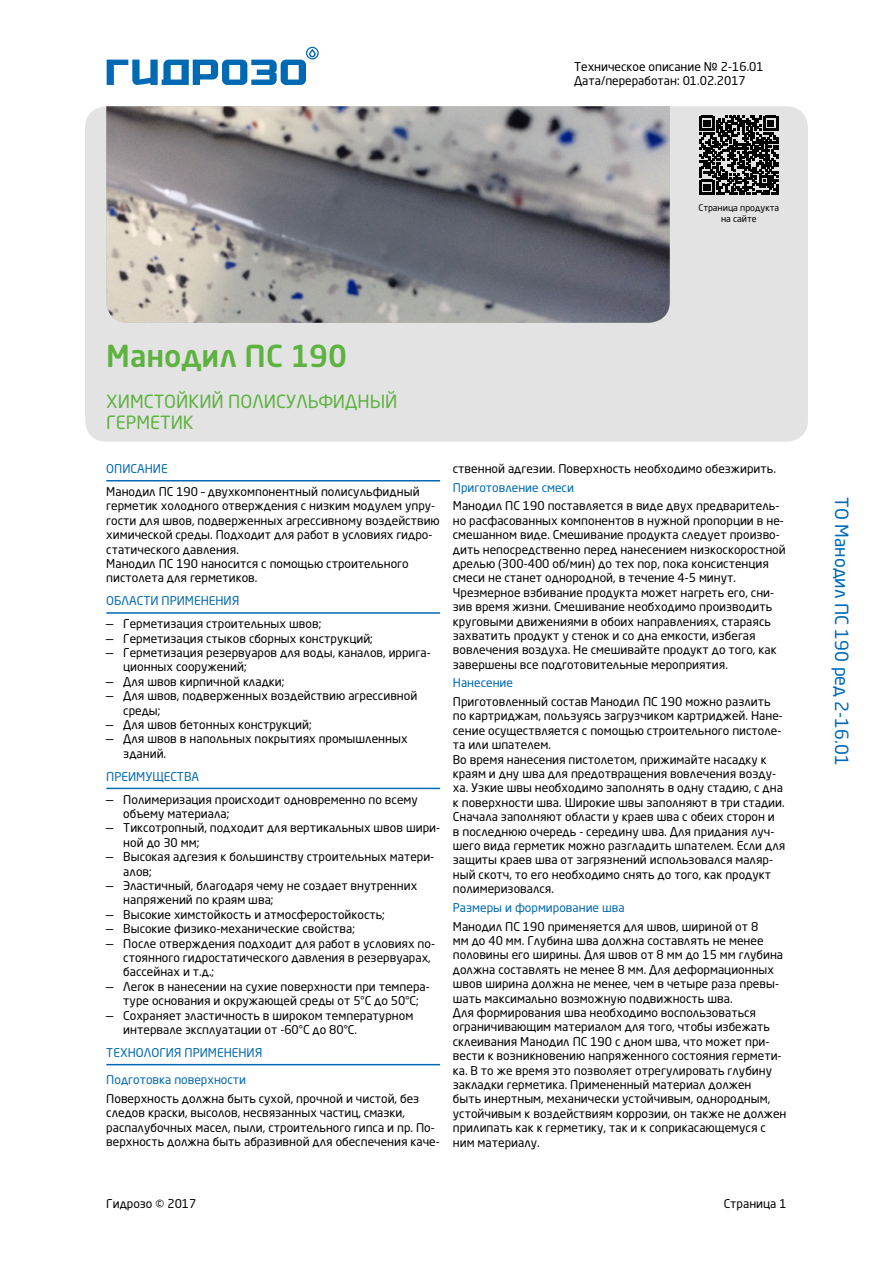
<style>
.page{position:relative;width:893px;height:1263px;background:#fff}
.page>*{position:absolute;margin:0;border:0;box-sizing:border-box;transform-origin:0 0}
.t1{font:500 30px "Neo Sans Pro";color:#5db240}
.t2{font:18px/21.6px "Neo Sans Pro";color:#5db240}
.t3{font:18px "Neo Sans Pro";color:#0069b4}
.t4{font:12px/14.4px "Neo Sans Pro";color:#000}
.t5{font:12px "Neo Sans Pro";color:#0069b4}
.t6{font:9px/10.8px "Neo Sans Pro";color:#000;text-align:center}
</style>
<div class="page">
<svg style="left:107px;top:47px;width:212px;height:38px"></svg>
<div style="left:85px;top:106px;width:723px;height:336px;background:#e3e3e3;border-radius:21px"></div>
<svg style="left:699px;top:116px;width:79px;height:78px"></svg>
<hr style="left:106px;top:480px;width:334px;height:1px;background:#0069b4">
<hr style="left:106px;top:612px;width:334px;height:2px;background:#0069b4">
<hr style="left:106px;top:788px;width:334px;height:1px;background:#0069b4">
<hr style="left:106px;top:1064px;width:334px;height:1px;background:#0069b4">
<img style="left:106px;top:106px;width:564px;height:217px">
<p class="t4" style="left:574px;top:59px;width:191px">Техническое описание № 2-16.01<br>Дата/переработан: 01.02.2017</p>
<p class="t6" style="left:698px;top:202px;width:82px">Страница продукта на сайте</p>
<h1 class="t1" style="left:106px;top:337px;width:242px">Манодил ПС 190</h1>
<h2 class="t2" style="left:106px;top:390px;width:293px">ХИМСТОЙКИЙ ПОЛИСУЛЬФИДНЫЙ<br>ГЕРМЕТИК</h2>
<p class="t5" style="left:106px;top:461px;width:63px">ОПИСАНИЕ</p>
<p class="t4" style="left:106px;top:484px;width:335px">Манодил ПС 190 – двухкомпонентный полисульфидный герметик холодного отверждения с низким модулем упру&shy;гости для швов, подверженных агрессивному воздействию химической среды. Подходит для работ в условиях гидро&shy;статического давления.<br>Манодил ПС 190 наносится с помощью строительного пистолета для герметиков.</p>
<p class="t5" style="left:106px;top:593px;width:135px">ОБЛАСТИ ПРИМЕНЕНИЯ</p>
<p class="t4" style="left:106px;top:616px;width:216px">— Герметизация строительных швов;</p>
<p class="t4" style="left:106px;top:631px;width:268px">— Герметизация стыков сборных конструкций;</p>
<p class="t4" style="left:123px;top:645px;width:309px;text-indent:-17px">— Герметизация резервуаров для воды, каналов, иррига&shy;ционных сооружений;</p>
<p class="t4" style="left:106px;top:674px;width:180px">— Для швов кирпичной кладки;</p>
<p class="t4" style="left:123px;top:688px;width:296px;text-indent:-17px">— Для швов, подверженных воздействию агрессивной среды;</p>
<p class="t4" style="left:106px;top:717px;width:207px">— Для швов бетонных конструкций;</p>
<p class="t4" style="left:123px;top:731px;width:286px;text-indent:-17px">— Для швов в напольных покрытиях промышленных зданий.</p>
<p class="t5" style="left:106px;top:769px;width:94px">ПРЕИМУЩЕСТВА</p>
<p class="t4" style="left:123px;top:792px;width:296px;text-indent:-17px">— Полимеризация происходит одновременно по всему объему материала;</p>
<p class="t4" style="left:123px;top:821px;width:318px;text-indent:-17px">— Тиксотропный, подходит для вертикальных швов шири&shy;ной до 30 мм;</p>
<p class="t4" style="left:123px;top:849px;width:312px;text-indent:-17px">— Высокая адгезия к большинству строительных матери&shy;алов;</p>
<p class="t4" style="left:123px;top:878px;width:295px;text-indent:-17px">— Эластичный, благодаря чему не создает внутренних напряжений по краям шва;</p>
<p class="t4" style="left:106px;top:907px;width:280px">— Высокие химстойкость и атмосферостойкость;</p>
<p class="t4" style="left:106px;top:921px;width:250px">— Высокие физико-механические свойства;</p>
<p class="t4" style="left:123px;top:936px;width:313px;text-indent:-17px">— После отверждения подходит для работ в условиях по&shy;стоянного гидростатического давления в резервуарах, бассейнах и т.д.;</p>
<p class="t4" style="left:106px;top:979px;width:325px;text-align:center">— Легок в нанесении на сухие поверхности при темпера&shy;туре основания и окружающей среды от 5°С до 50°С;</p>
<p class="t4" style="left:123px;top:1008px;width:291px;text-indent:-17px">— Сохраняет эластичность в широком температурном интервале эксплуатации от -60°С до 80°С.</p>
<p class="t5" style="left:106px;top:1045px;width:158px">ТЕХНОЛОГИЯ ПРИМЕНЕНИЯ</p>
<p class="t5" style="left:106px;top:1072px;width:141px">Подготовка поверхности</p>
<p class="t4" style="left:106px;top:1091px;width:335px">Поверхность должна быть сухой, прочной и чистой, без следов краски, высолов, несвязанных частиц, смазки, распалубочных масел, пыли, строительного гипса и пр. По&shy;верхность должна быть абразивной для обеспечения каче-</p>
<p class="t4" style="left:453px;top:461px;width:325px">ственной адгезии. Поверхность необходимо обезжирить.</p>
<p class="t5" style="left:453px;top:480px;width:123px">Приготовление смеси</p>
<p class="t4" style="left:453px;top:498px;width:334px">Манодил ПС 190 поставляется в виде двух предваритель&shy;но расфасованных компонентов в нужной пропорции в не&shy;смешанном виде. Смешивание продукта следует произво&shy;дить непосредственно перед нанесением низкоскоростной дрелью (300-400 об/мин) до тех пор, пока консистенция смеси не станет однородной, в течение 4-5 минут.<br>Чрезмерное взбивание продукта может нагреть его, сни&shy;зив время жизни. Смешивание необходимо производить круговыми движениями в обоих направлениях, стараясь захватить продукт у стенок и со дна емкости, избегая вовлечения воздуха. Не смешивайте продукт до того, как завершены все подготовительные мероприятия.</p>
<p class="t5" style="left:453px;top:676px;width:62px">Нанесение</p>
<p class="t4" style="left:453px;top:694px;width:334px">Приготовленный состав Манодил ПС 190 можно разлить по картриджам, пользуясь загрузчиком картриджей. Нане&shy;сение осуществляется с помощью строительного пистоле&shy;та или шпателем.<br>Во время нанесения пистолетом, прижимайте насадку к краям и дну шва для предотвращения вовлечения возду&shy;ха. Узкие швы необходимо заполнять в одну стадию, с дна к поверхности шва. Широкие швы заполняют в три стадии.<br>Сначала заполняют области у краев шва с обеих сторон и<br>в последнюю очередь - середину шва. Для придания луч&shy;шего вида герметик можно разгладить шпателем. Если для защиты краев шва от загрязнений использовался маляр&shy;ный скотч, то его необходимо снять до того, как продукт полимеризовался.</p>
<p class="t5" style="left:453px;top:900px;width:173px">Размеры и формирование шва</p>
<p class="t4" style="left:453px;top:919px;width:335px">Манодил ПС 190 применяется для швов, шириной от 8<br>мм до 40 мм. Глубина шва должна составлять не менее половины его ширины. Для швов от 8 мм до 15 мм глубина должна составлять не менее 8 мм. Для деформационных швов ширина должна не менее, чем в четыре раза превы&shy;шать максимально возможную подвижность шва.<br>Для формирования шва необходимо воспользоваться ограничивающим материалом для того, чтобы избежать склеивания Манодил ПС 190 с дном шва, что может при&shy;вести к возникновению напряженного состояния гермети&shy;ка. В то же время это позволяет отрегулировать глубину закладки герметика. Примененный материал должен<br>быть инертным, механически устойчивым, однородным, устойчивым к воздействиям коррозии, он также не должен прилипать как к герметику, так и к соприкасающемуся с ним материалу.</p>
<p class="t4" style="left:106px;top:1196px;width:92px">Гидрозо © 2017</p>
<p class="t4" style="left:724px;top:1196px;width:64px">Страница 1</p>
<h2 class="t3" style="left:853px;top:497px;width:270px;rotate:90deg">ТО Манодил ПС 190 ред 2-16.01</h2>
</div>
